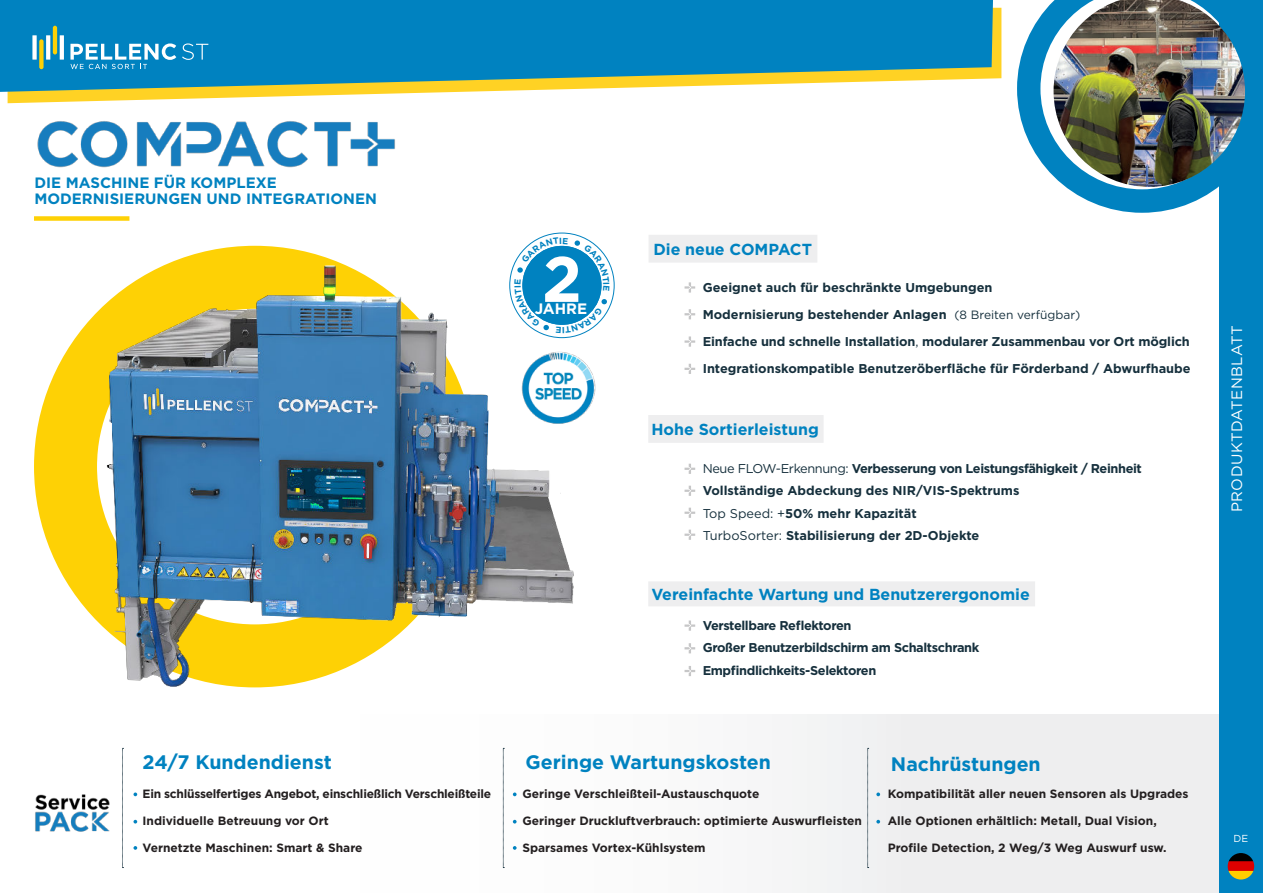
<style>
.page{position:relative;width:1263px;height:893px;background:#fff}
.page>*{position:absolute;margin:0;border:0;box-sizing:border-box;transform-origin:0 0}
.t1{font:700 64.05px "Gotham";color:#fff}
.t2{font:700 19.5px "Gotham";color:#0082c0}
.t3{font:700 15.9px "Gotham";color:#0082c0}
.t4{font:700 15px/16.5px "Gotham";color:#0082c0}
.t5{font:15px "Gotham";letter-spacing:.03em;color:#fff}
.t6{font:700 15px "Gotham";color:#fff}
.t7{font:700 12.75px/22.5px "Gotham";letter-spacing:-.01em;color:#16303d}
.t8{font:700 12.75px/22.5px "Gotham";letter-spacing:-.03em;color:#16303d}
.t9{font:700 12px "Gotham";color:#231f20}
.t10{font:700 12px "Gotham";letter-spacing:-.02em;color:#231f20}
.t11{font:10.2px "Gotham";color:#fff}
.s1{font-weight:400;font-size:12px}
.s2{font-weight:400}
</style>
<div class="page">
<div style="left:0;top:715px;width:1253px;height:178px;background:linear-gradient(to right,#fff,#ececed)"></div>
<div style="left:1219px;top:0;width:44px;height:893px;background:#0082c0"></div>
<svg style="left:503px;top:748px;width:1px;height:120px"></svg>
<svg style="left:122px;top:748px;width:1px;height:120px"></svg>
<svg style="left:684px;top:464px;width:11px;height:10px"></svg>
<svg style="left:684px;top:508px;width:11px;height:10px"></svg>
<svg style="left:684px;top:486px;width:11px;height:10px"></svg>
<svg style="left:684px;top:530px;width:11px;height:10px"></svg>
<div style="left:648px;top:415px;width:176px;height:28px;background:#eeeeef"></div>
<svg style="left:684px;top:620px;width:11px;height:11px"></svg>
<svg style="left:684px;top:643px;width:11px;height:10px"></svg>
<svg style="left:684px;top:666px;width:11px;height:10px"></svg>
<div style="left:648px;top:581px;width:387px;height:25px;background:#eeeeef"></div>
<svg style="left:684px;top:282px;width:11px;height:11px"></svg>
<svg style="left:684px;top:309px;width:11px;height:10px"></svg>
<svg style="left:684px;top:364px;width:11px;height:10px"></svg>
<svg style="left:684px;top:336px;width:11px;height:11px"></svg>
<div style="left:649px;top:235px;width:168px;height:28px;background:#eeeeef"></div>
<div style="left:34px;top:246px;width:442px;height:441px;border:63px solid #fed105;border-radius:50%"></div>
<img style="left:73px;top:247px;width:526px;height:441px">
<img style="left:37px;top:121px;width:358px;height:47px">
<img style="left:521px;top:350px;width:74px;height:73px">
<svg style="left:133px;top:792px;width:4px;height:4px"></svg>
<svg style="left:133px;top:820px;width:4px;height:3px"></svg>
<svg style="left:133px;top:846px;width:4px;height:4px"></svg>
<img style="left:34px;top:787px;width:81px;height:54px">
<div style="left:34px;top:216px;width:95px;height:5px;background:#fed105"></div>
<svg style="left:876px;top:792px;width:4px;height:4px"></svg>
<svg style="left:876px;top:820px;width:4px;height:3px"></svg>
<svg style="left:513px;top:792px;width:4px;height:4px"></svg>
<svg style="left:513px;top:820px;width:4px;height:3px"></svg>
<svg style="left:513px;top:846px;width:4px;height:4px"></svg>
<svg style="left:867px;top:748px;width:2px;height:120px"></svg>
<svg style="left:8px;top:8px;width:993px;height:95px"></svg>
<svg style="left:0;top:0;width:993px;height:92px;background:#248fb2"></svg>
<div style="left:39px;top:39px;width:5px;height:30px;background:#fed105;border-radius:2px"></div>
<hr style="left:53px;top:26px;width:4px;height:28px;background:#fed105;border-radius:2px">
<div style="left:32px;top:35px;width:5px;height:25px;background:#fff"></div>
<svg style="left:46px;top:35px;width:4px;height:25px"></svg>
<svg style="left:60px;top:35px;width:4px;height:25px"></svg>
<svg style="left:182px;top:43px;width:26px;height:17px"></svg>
<svg style="left:70px;top:43px;width:106px;height:26px"></svg>
<svg style="left:1017px;top:1px;width:201px;height:212px"></svg>
<img style="left:1053px;top:0;width:192px;height:187px">
<img style="left:1228px;top:853px;width:26px;height:26px;border-radius:13px">
<svg style="left:517px;top:237px;width:51px;height:36px"></svg>
<svg style="left:575px;top:240px;width:34px;height:51px"></svg>
<svg style="left:556px;top:299px;width:51px;height:34px"></svg>
<svg style="left:514px;top:280px;width:35px;height:50px"></svg>
<p class="t4" style="left:34px;top:174px;width:344px">DIE MASCHINE FÜR KOMPLEXE<br>MODERNISIERUNGEN UND INTEGRATIONEN</p>
<h2 class="t2" style="left:143px;top:751px;width:191px">24/7 Kundendienst</h2>
<p class="t10" style="left:143px;top:787px;width:350px">Ein schlüsselfertiges Angebot, einschließlich Verschleißteile</p>
<p class="t9" style="left:143px;top:814px;width:188px">Individuelle Betreuung vor Ort</p>
<p class="t9" style="left:143px;top:841px;width:221px">Vernetzte Maschinen: Smart &amp; Share</p>
<h1 class="t1" style="left:542px;top:245px;width:41px">2</h1>
<p class="t6" style="left:535px;top:301px;width:54px">JAHRE</p>
<p class="t3" style="left:653px;top:241px;width:160px">Die neue COMPACT</p>
<p class="t7" style="left:703px;top:274px;width:489px;line-height:27px">Geeignet auch für beschränkte Umgebungen<br>Modernisierung bestehender Anlagen <span class="s1">(8 Breiten verfügbar)<br></span>Einfache und schnelle Installation<span class="s2">,</span> modularer Zusammenbau vor Ort möglich Integrationskompatible Benutzeröberfläche für Förderband / Abwurfhaube</p>
<p class="t3" style="left:651px;top:421px;width:169px">Hohe Sortierleistung</p>
<p class="t7" style="left:703px;top:457px;width:441px"><span class="s2">Neue FLOW-Erkennung:</span> Verbesserung von Leistungsfähigkeit / Reinheit Vollständige Abdeckung des NIR/VIS-Spektrums<br><span class="s2">Top Speed: +</span>50% mehr Kapazität<br><span class="s2">TurboSorter:</span> Stabilisierung der 2D-Objekte</p>
<p class="t3" style="left:651px;top:586px;width:380px">Vereinfachte Wartung und Benutzerergonomie</p>
<p class="t8" style="left:703px;top:614px;width:278px">Verstellbare Reflektoren<br>Großer Benutzerbildschirm am Schaltschrank<br>Empfindlichkeits-Selektoren</p>
<h2 class="t2" style="left:526px;top:751px;width:247px">Geringe Wartungskosten</h2>
<p class="t9" style="left:522px;top:787px;width:239px">Geringe Verschleißteil-Austauschquote</p>
<p class="t9" style="left:522px;top:814px;width:341px">Geringer Druckluftverbrauch: optimierte Auswurfleisten</p>
<p class="t9" style="left:522px;top:841px;width:185px">Sparsames Vortex-Kühlsystem</p>
<h2 class="t2" style="left:891px;top:753px;width:151px">Nachrüstungen</h2>
<p class="t9" style="left:888px;top:787px;width:302px">Kompatibilität aller neuen Sensoren als Upgrades</p>
<p class="t9" style="left:888px;top:814px;width:270px">Alle Optionen erhältlich: Metall, Dual Vision,</p>
<p class="t9" style="left:888px;top:841px;width:280px">Profile Detection, 2 Weg/3 Weg Auswurf usw.</p>
<p class="t5" style="left:1230px;top:512px;width:189px;rotate:-90deg">PRODUKTDATENBLATT</p>
<p class="t11" style="left:1233px;top:834px;width:16px">DE</p>
</div>
